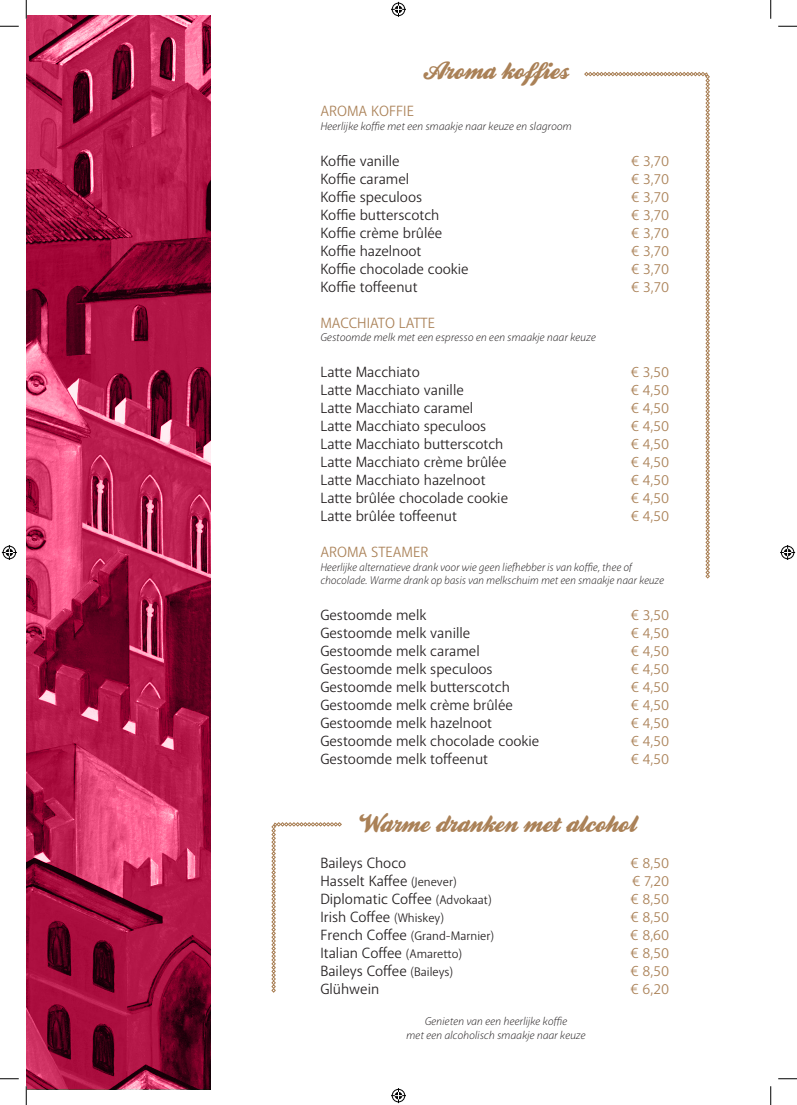
<style>
.page{position:relative;width:797px;height:1105px;background:#fff}
.page>*{position:absolute;margin:0;border:0;box-sizing:border-box;transform-origin:0 0}
.t1{font:italic 27.5px "Kestrel Script";color:#aa8157}
.t2{font:15px "Akagi Pro";color:#231f20}
.t3{font:15px "Akagi Pro";color:#aa8157}
.t4{font:12.5px "Akagi Pro";color:#231f20}
.t5{font:italic 300 11.25px/13.5px "Akagi Pro";color:#231f20}
.s1{font-size:12.5px}
.s2{font-size:15px}
</style>
<div class="page">
<svg style="left:584px;top:72px;width:125px;height:506px"></svg>
<svg style="left:271px;top:822px;width:71px;height:171px"></svg>
<img style="left:26px;top:16px;width:185px;height:1073px">
<svg style="left:0;top:25px;width:19px;height:2px"></svg>
<svg style="left:778px;top:25px;width:19px;height:2px"></svg>
<svg style="left:0;top:1078px;width:19px;height:1px"></svg>
<svg style="left:778px;top:1078px;width:19px;height:1px"></svg>
<svg style="left:25px;top:0;width:2px;height:19px"></svg>
<svg style="left:25px;top:1086px;width:2px;height:19px"></svg>
<svg style="left:770px;top:0;width:1px;height:19px"></svg>
<svg style="left:770px;top:1086px;width:1px;height:19px"></svg>
<svg style="left:391px;top:2px;width:15px;height:15px"></svg>
<svg style="left:391px;top:1088px;width:15px;height:15px"></svg>
<svg style="left:2px;top:545px;width:15px;height:15px"></svg>
<svg style="left:780px;top:545px;width:15px;height:15px"></svg>
<h1 class="t1" style="left:424px;top:57px;width:146px">Aroma koffies</h1>
<p class="t3" style="left:320px;top:102px;width:95px">AROMA KOFFIE</p>
<p class="t5" style="left:320px;top:119px;width:253px">Heerlijke koffie met een smaakje naar keuze en slagroom</p>
<p class="t2" style="left:320px;top:152px;width:81px">Koffie vanille</p>
<p class="t3" style="left:631px;top:152px;width:40px">€ 3,70</p>
<p class="t2" style="left:320px;top:170px;width:90px">Koffie caramel</p>
<p class="t3" style="left:631px;top:170px;width:40px">€ 3,70</p>
<p class="t2" style="left:320px;top:188px;width:103px">Koffie speculoos</p>
<p class="t3" style="left:631px;top:188px;width:40px">€ 3,70</p>
<p class="t2" style="left:320px;top:206px;width:120px">Koffie butterscotch</p>
<p class="t3" style="left:631px;top:206px;width:40px">€ 3,70</p>
<p class="t2" style="left:320px;top:224px;width:123px">Koffie crème brûlée</p>
<p class="t3" style="left:631px;top:224px;width:40px">€ 3,70</p>
<p class="t2" style="left:320px;top:242px;width:103px">Koffie hazelnoot</p>
<p class="t3" style="left:631px;top:242px;width:40px">€ 3,70</p>
<p class="t2" style="left:320px;top:260px;width:150px">Koffie chocolade cookie</p>
<p class="t3" style="left:631px;top:260px;width:40px">€ 3,70</p>
<p class="t2" style="left:320px;top:278px;width:99px">Koffie toffeenut</p>
<p class="t3" style="left:631px;top:278px;width:40px">€ 3,70</p>
<p class="t3" style="left:320px;top:314px;width:116px">MACCHIATO LATTE</p>
<p class="t5" style="left:320px;top:331px;width:277px">Gestoomde melk met een espresso en een smaakje naar keuze</p>
<p class="t2" style="left:320px;top:363px;width:101px">Latte Macchiato</p>
<p class="t3" style="left:631px;top:363px;width:40px">€ 3,50</p>
<p class="t2" style="left:320px;top:381px;width:145px">Latte Macchiato vanille</p>
<p class="t3" style="left:630px;top:381px;width:40px">€ 4,50</p>
<p class="t2" style="left:320px;top:399px;width:154px">Latte Macchiato caramel</p>
<p class="t3" style="left:630px;top:399px;width:40px">€ 4,50</p>
<p class="t2" style="left:320px;top:417px;width:167px">Latte Macchiato speculoos</p>
<p class="t3" style="left:630px;top:417px;width:40px">€ 4,50</p>
<p class="t2" style="left:320px;top:435px;width:185px">Latte Macchiato butterscotch</p>
<p class="t3" style="left:630px;top:435px;width:40px">€ 4,50</p>
<p class="t2" style="left:320px;top:453px;width:187px">Latte Macchiato crème brûlée</p>
<p class="t3" style="left:630px;top:453px;width:40px">€ 4,50</p>
<p class="t2" style="left:320px;top:471px;width:167px">Latte Macchiato hazelnoot</p>
<p class="t3" style="left:630px;top:471px;width:40px">€ 4,50</p>
<p class="t2" style="left:320px;top:489px;width:189px">Latte brûlée chocolade cookie</p>
<p class="t3" style="left:630px;top:489px;width:40px">€ 4,50</p>
<p class="t2" style="left:320px;top:507px;width:138px">Latte brûlée toffeenut</p>
<p class="t3" style="left:630px;top:507px;width:40px">€ 4,50</p>
<p class="t3" style="left:320px;top:543px;width:109px">AROMA STEAMER</p>
<p class="t5" style="left:320px;top:560px;width:345px">Heerlijke alternatieve drank voor wie geen liefhebber is van koffie, thee of chocolade. Warme drank op basis van melkschuim met een smaakje naar keuze</p>
<p class="t2" style="left:320px;top:606px;width:108px">Gestoomde melk</p>
<p class="t3" style="left:631px;top:606px;width:40px">€ 3,50</p>
<p class="t2" style="left:320px;top:624px;width:151px">Gestoomde melk vanille</p>
<p class="t3" style="left:630px;top:624px;width:40px">€ 4,50</p>
<p class="t2" style="left:320px;top:642px;width:161px">Gestoomde melk caramel</p>
<p class="t3" style="left:630px;top:642px;width:40px">€ 4,50</p>
<p class="t2" style="left:320px;top:660px;width:174px">Gestoomde melk speculoos</p>
<p class="t3" style="left:630px;top:660px;width:40px">€ 4,50</p>
<p class="t2" style="left:320px;top:678px;width:191px">Gestoomde melk butterscotch</p>
<p class="t3" style="left:630px;top:678px;width:40px">€ 4,50</p>
<p class="t2" style="left:320px;top:696px;width:194px">Gestoomde melk crème brûlée</p>
<p class="t3" style="left:630px;top:696px;width:40px">€ 4,50</p>
<p class="t2" style="left:320px;top:714px;width:173px">Gestoomde melk hazelnoot</p>
<p class="t3" style="left:630px;top:714px;width:40px">€ 4,50</p>
<p class="t2" style="left:320px;top:732px;width:220px">Gestoomde melk chocolade cookie</p>
<p class="t3" style="left:630px;top:732px;width:40px">€ 4,50</p>
<p class="t2" style="left:320px;top:750px;width:169px">Gestoomde melk toffeenut</p>
<p class="t3" style="left:630px;top:750px;width:40px">€ 4,50</p>
<h1 class="t1" style="left:356px;top:809px;width:281px">Warme dranken met alcohol</h1>
<p class="t2" style="left:320px;top:854px;width:87px">Baileys Choco</p>
<p class="t3" style="left:630px;top:854px;width:40px">€ 8,50</p>
<p class="t2" style="left:320px;top:872px;width:138px">Hasselt Kaffee <span class="s1">(Jenever)</span></p>
<p class="t3" style="left:632px;top:872px;width:39px">€ 7,20</p>
<p class="t2" style="left:320px;top:890px;width:173px">Diplomatic Coffee <span class="s1">(Advokaat)</span></p>
<p class="t3" style="left:630px;top:890px;width:40px">€ 8,50</p>
<p class="t2" style="left:320px;top:908px;width:125px">Irish Coffee <span class="s1">(Whiskey)</span></p>
<p class="t3" style="left:630px;top:908px;width:40px">€ 8,50</p>
<p class="t4" style="left:320px;top:928px;width:175px"><span class="s2">French Coffee</span> (Grand-Marnier)</p>
<p class="t3" style="left:630px;top:926px;width:41px">€ 8,60</p>
<p class="t2" style="left:320px;top:944px;width:143px">Italian Coffee <span class="s1">(Amaretto)</span></p>
<p class="t3" style="left:630px;top:944px;width:40px">€ 8,50</p>
<p class="t2" style="left:320px;top:962px;width:134px">Baileys Coffee <span class="s1">(Baileys)</span></p>
<p class="t3" style="left:630px;top:962px;width:40px">€ 8,50</p>
<p class="t2" style="left:320px;top:980px;width:60px">Glühwein</p>
<p class="t3" style="left:630px;top:980px;width:40px">€ 6,20</p>
<p class="t5" style="left:406px;top:1015px;width:181px;text-align:center">Genieten van een heerlijke koffie<br>met een alcoholisch smaakje naar keuze</p>
</div>
